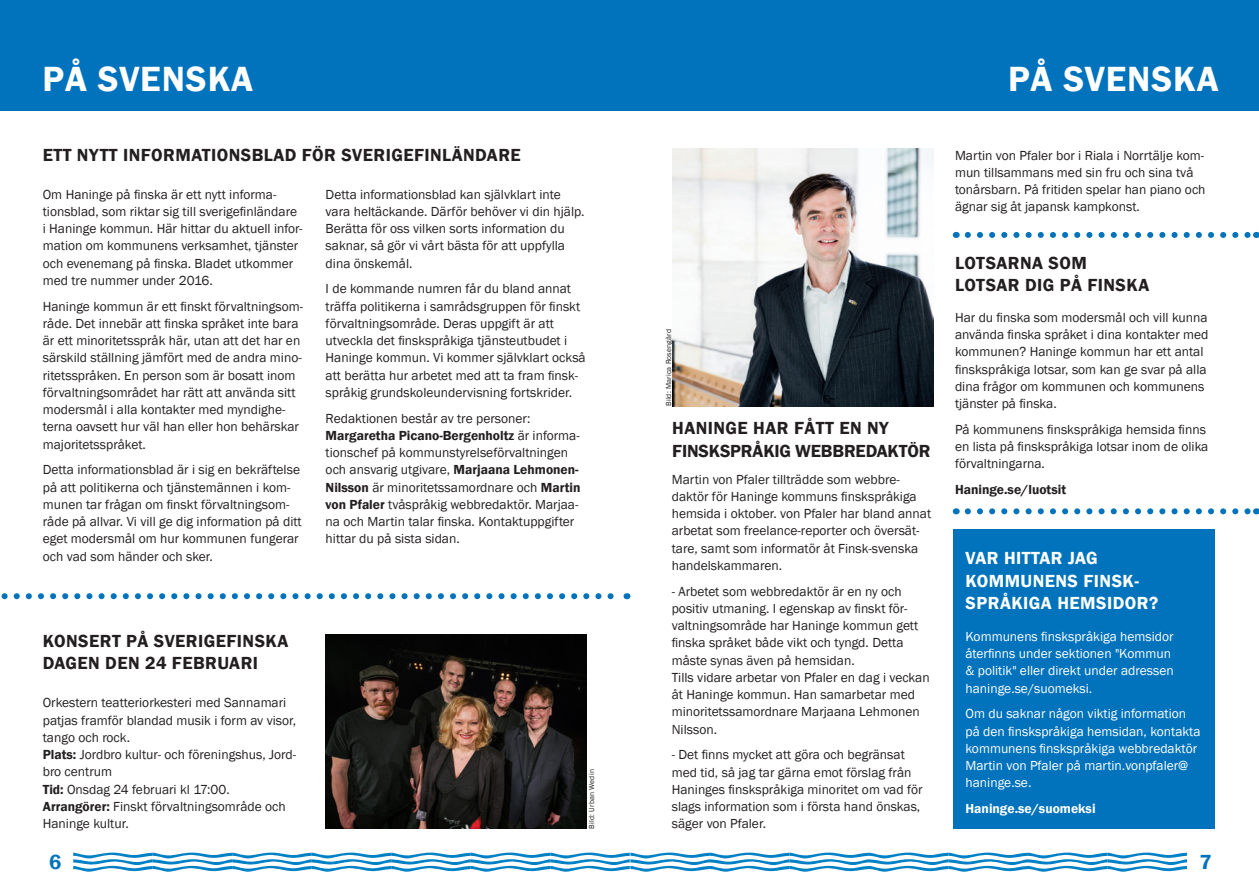
<style>
.page{position:relative;width:1259px;height:893px;background:#fff}
.page>*{position:absolute;margin:0;border:0;box-sizing:border-box;transform-origin:0 0}
.Bildtext__foto-by-li{font:600 36px "Franklin Gothic";letter-spacing:.025em;color:#fff}
.t1{font:600 21px "Franklin Gothic";color:#0073bc}
.Bildtext__foto-by-li-2{font:600 18px/22.5px "Franklin Gothic";letter-spacing:.025em;color:#231f20}
.Bildtext__foto-by-li-3{font:600 18px/22.5px "Franklin Gothic";letter-spacing:.025em;color:#fff}
.Bildtext__foto-by-li-4{font:600 18px/22.5px "Franklin Gothic";letter-spacing:-.01em;color:#231f20}
.Bildtext__foto-by-li-5{font:13.5px/17.2px "Franklin Gothic";color:#231f20}
.Bildtext__foto-by-li-6{font:13.5px/17.2px "Franklin Gothic";color:#fff}
.Bildtext__foto-by-li-7{font:600 13.5px "Franklin Gothic";color:#fff}
.Bildtext__foto-by-li-8{font:600 13.5px "Franklin Gothic";color:#231f20}
.Bildtext__foto-by-li-9{font:7.5px "Franklin Gothic";letter-spacing:.025em;color:#231f20}
.s1{font-weight:600}
</style>
<div class="page">
<svg style="left:73px;top:853px;width:1113px;height:19px"></svg>
<div style="left:0;top:0;width:1259px;height:111px;background:#0073bc"></div>
<div style="left:952px;top:529px;width:262px;height:300px;background:#0073bc"></div>
<img style="left:672px;top:149px;width:261px;height:257px">
<img style="left:326px;top:634px;width:261px;height:195px">
<svg style="left:967px;top:508px;width:283px;height:6px"></svg>
<svg style="left:1px;top:593px;width:613px;height:6px"></svg>
<svg style="left:967px;top:232px;width:283px;height:6px"></svg>
<p class="Bildtext__foto-by-li" style="left:43px;top:57px;width:212px">PÅ SVENSKA</p>
<p class="Bildtext__foto-by-li" style="left:1008px;top:57px;width:212px">PÅ SVENSKA</p>
<p class="Bildtext__foto-by-li-2" style="left:43px;top:144px;width:479px">ETT NYTT INFORMATIONSBLAD FÖR SVERIGEFINLÄNDARE</p>
<p class="Bildtext__foto-by-li-5" style="left:326px;top:186px;width:260px">Detta informationsblad kan självklart inte vara heltäckande. Därför behöver vi din hjälp.<br>Berätta för oss vilken sorts information du saknar, så gör vi vårt bästa för att uppfylla dina önskemål.</p>
<p class="Bildtext__foto-by-li-5" style="left:326px;top:281px;width:262px">I de kommande numren får du bland annat träffa politikerna i samrådsgruppen för finskt förvaltningsområde. Deras uppgift är att utveckla det finskspråkiga tjänsteutbudet i Haninge kommun. Vi kommer självklart också att berätta hur arbetet med att ta fram finsk&shy;språkig grundskoleundervisning fortskrider.</p>
<p class="Bildtext__foto-by-li-5" style="left:326px;top:410px;width:206px">Redaktionen består av tre personer:</p>
<p class="Bildtext__foto-by-li-5" style="left:326px;top:427px;width:256px"><span class="s1">Margaretha Picano-Bergenholtz</span> är informa&shy;tionschef på kommunstyrelseförvaltningen och ansvarig utgivare, <span class="s1">Marjaana Lehmonen-Nilsson</span> är minoritetssamordnare och <span class="s1">Martin von Pfaler</span> tvåspråkig webbredaktör. Marjaa&shy;na och Martin talar finska. Kontaktuppgifter hittar du på sista sidan.</p>
<p class="Bildtext__foto-by-li-5" style="left:43px;top:186px;width:261px">Om Haninge på finska är ett nytt informa&shy;tionsblad, som riktar sig till sverigefinländare i Haninge kommun. Här hittar du aktuell infor&shy;mation om kommunens verksamhet, tjänster och evenemang på finska. Bladet utkommer med tre nummer under 2016.</p>
<p class="Bildtext__foto-by-li-5" style="left:43px;top:298px;width:262px">Haninge kommun är ett finskt förvaltningsom&shy;råde. Det innebär att finska språket inte bara är ett minoritetsspråk här, utan att det har en särskild ställning jämfört med de andra mino&shy;ritetsspråken. En person som är bosatt inom förvaltningsområdet har rätt att använda sitt modersmål i alla kontakter med myndighe&shy;terna oavsett hur väl han eller hon behärskar majoritetsspråket.</p>
<p class="Bildtext__foto-by-li-5" style="left:43px;top:462px;width:260px">Detta informationsblad är i sig en bekräftelse på att politikerna och tjänstemännen i kom&shy;munen tar frågan om finskt förvaltningsom&shy;råde på allvar. Vi vill ge dig information på ditt eget modersmål om hur kommunen fungerar och vad som händer och sker.</p>
<p class="Bildtext__foto-by-li-2" style="left:43px;top:630px;width:247px">KONSERT PÅ SVERIGEFINSKA<br>DAGEN DEN 24 FEBRUARI</p>
<p class="Bildtext__foto-by-li-5" style="left:43px;top:694px;width:255px">Orkestern teatteriorkesteri med Sannamari patjas framför blandad musik i form av visor, tango och rock.</p>
<p class="Bildtext__foto-by-li-5" style="left:43px;top:746px;width:255px"><span class="s1">Plats:</span> Jordbro kultur- och föreningshus, Jord&shy;bro centrum</p>
<p class="Bildtext__foto-by-li-5" style="left:43px;top:781px;width:188px"><span class="s1">Tid:</span> Onsdag 24 februari kl 17:00.</p>
<p class="Bildtext__foto-by-li-5" style="left:43px;top:798px;width:244px"><span class="s1">Arrangörer:</span> Finskt förvaltningsområde och<br>Haninge kultur.</p>
<p class="Bildtext__foto-by-li-9" style="left:587px;top:829px;width:61px;rotate:-90deg">Bild: Urban Wedin</p>
<p class="Bildtext__foto-by-li-9" style="left:664px;top:406px;width:79px;rotate:-90deg">Bild: Marica Rosengård</p>
<p class="Bildtext__foto-by-li-4" style="left:672px;top:417px;width:260px">HANINGE HAR FÅTT EN NY<br>FINSKSPRÅKIG WEBBREDAKTÖR</p>
<p class="Bildtext__foto-by-li-5" style="left:672px;top:471px;width:261px">Martin von Pfaler tillträdde som webbre&shy;daktör för Haninge kommuns finskspråkiga hemsida i oktober. von Pfaler har bland annat arbetat som freelance-reporter och översät&shy;tare, samt som informatör åt Finsk-svenska handelskammaren.</p>
<p class="Bildtext__foto-by-li-5" style="left:672px;top:583px;width:248px">- Arbetet som webbredaktör är en ny och positiv utmaning. I egenskap av finskt för&shy;valtningsområde har Haninge kommun gett finska språket både vikt och tyngd. Detta måste synas även på hemsidan.</p>
<p class="Bildtext__foto-by-li-5" style="left:672px;top:669px;width:259px">Tills vidare arbetar von Pfaler en dag i veckan åt Haninge kommun. Han samarbetar med minoritetssamordnare Marjaana Lehmonen Nilsson.</p>
<p class="Bildtext__foto-by-li-5" style="left:672px;top:746px;width:252px">- Det finns mycket att göra och begränsat med tid, så jag tar gärna emot förslag från Haninges finskspråkiga minoritet om vad för slags information som i första hand önskas, säger von Pfaler.</p>
<p class="Bildtext__foto-by-li-5" style="left:955px;top:147px;width:252px">Martin von Pfaler bor i Riala i Norrtälje kom&shy;mun tillsammans med sin fru och sina två tonårsbarn. På fritiden spelar han piano och ägnar sig åt japansk kampkonst.</p>
<p class="Bildtext__foto-by-li-2" style="left:955px;top:252px;width:196px">LOTSARNA SOM<br>LOTSAR DIG PÅ FINSKA</p>
<p class="Bildtext__foto-by-li-5" style="left:955px;top:309px;width:255px">Har du finska som modersmål och vill kunna använda finska språket i dina kontakter med kommunen? Haninge kommun har ett antal finskspråkiga lotsar, som kan ge svar på alla dina frågor om kommunen och kommunens tjänster på finska.</p>
<p class="Bildtext__foto-by-li-5" style="left:955px;top:421px;width:255px">På kommunens finskspråkiga hemsida finns en lista på finskspråkiga lotsar inom de olika förvaltningarna.</p>
<p class="Bildtext__foto-by-li-8" style="left:955px;top:481px;width:113px">Haninge.se/luotsit</p>
<p class="Bildtext__foto-by-li-3" style="left:965px;top:547px;width:194px">VAR HITTAR JAG<br>KOMMUNENS FINSK-<br>SPRÅKIGA HEMSIDOR?</p>
<p class="Bildtext__foto-by-li-6" style="left:965px;top:628px;width:210px">Kommunens finskspråkiga hemsidor återfinns under sektionen "Kommun &amp; politik" eller direkt under adressen haninge.se/suomeksi.</p>
<p class="Bildtext__foto-by-li-6" style="left:965px;top:706px;width:236px">Om du saknar någon viktig information på den finskspråkiga hemsidan, kontakta kommunens finskspråkiga webbredaktör Martin von Pfaler på martin.vonpfaler@ haninge.se.</p>
<p class="Bildtext__foto-by-li-7" style="left:965px;top:800px;width:132px">Haninge.se/suomeksi</p>
<h2 class="t1" style="left:49px;top:849px;width:14px">6</h2>
<h2 class="t1" style="left:1199px;top:849px;width:14px">7</h2>
</div>
